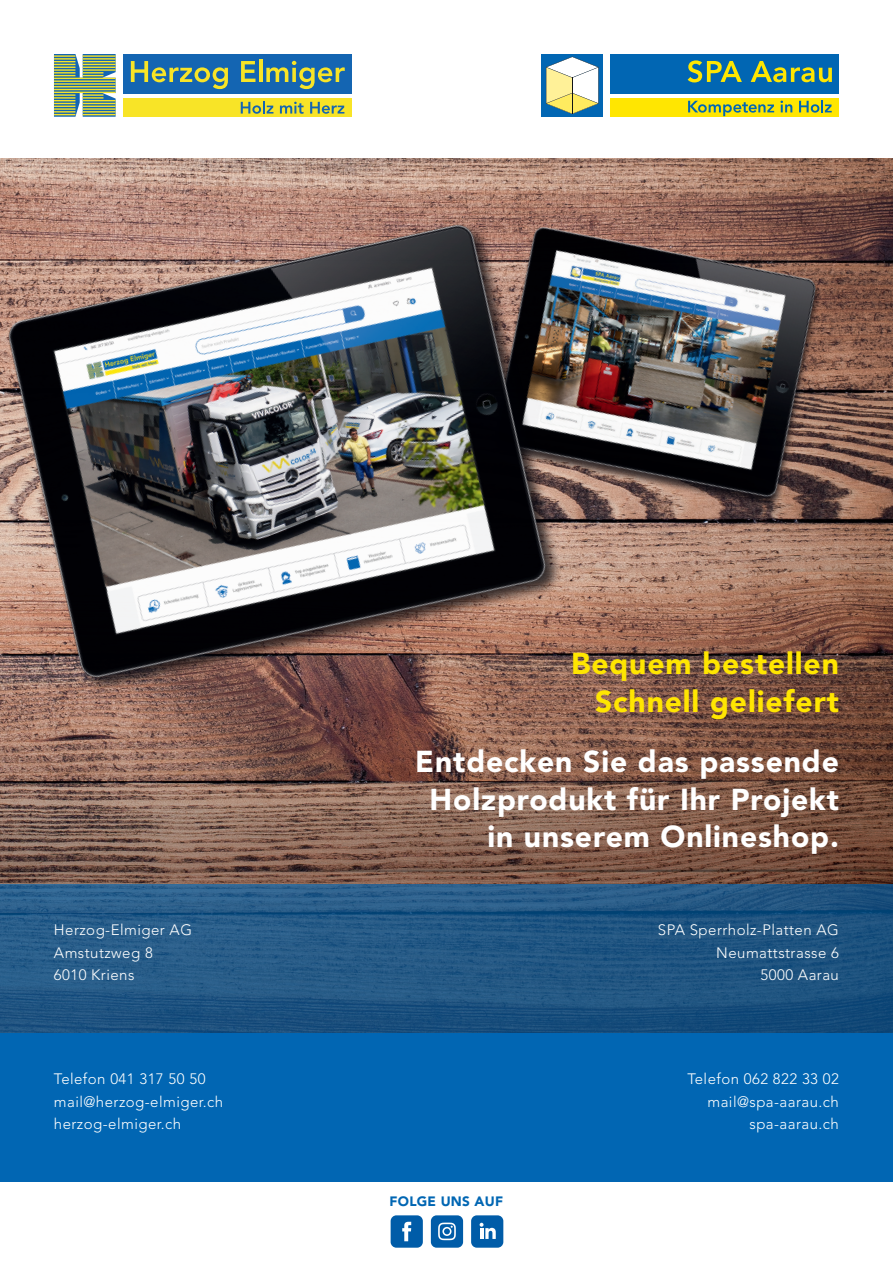
<style>
.page{position:relative;width:893px;height:1263px;background:#fff}
.page>*{position:absolute;margin:0;border:0;box-sizing:border-box;transform-origin:0 0}
.t1{font:900 30px/37.5px "Avenir LT Std";letter-spacing:.03em;color:#fff;text-align:center}
.t2{font:900 30px "Avenir LT Std";letter-spacing:.03em;color:#ffe601}
.t3{font:300 15px/22.5px "Avenir LT Std";letter-spacing:.03em;color:#fff}
.t4{font:900 13.5px "Avenir LT Std";letter-spacing:.02em;color:#0166b3}
</style>
<div class="page">
<div style="left:123px;top:99px;width:229px;height:18px;background:#f8e427"></div>
<div style="left:123px;top:54px;width:229px;height:39px;background:#1465b2"></div>
<svg style="left:131px;top:61px;width:50px;height:22px"></svg>
<svg style="left:54px;top:54px;width:62px;height:63px;background:#86a67c"></svg>
<hr style="left:83px;top:114px;width:33px;height:1px;background:#f8e427">
<img style="left:0;top:758px;width:893px;height:126px">
<div style="left:0;top:1033px;width:893px;height:149px;background:#0166b3"></div>
<svg style="left:0;top:884px;width:893px;height:149px;background:#215683"></svg>
<img style="left:181px;top:54px;width:712px;height:704px">
<div style="left:391px;top:1215px;width:32px;height:33px;background:#005ca8;border-radius:6px"></div>
<svg style="left:402px;top:1222px;width:9px;height:19px"></svg>
<div style="left:431px;top:1215px;width:32px;height:33px;background:#005ca8;border-radius:6px"></div>
<svg style="left:438px;top:1222px;width:18px;height:18px"></svg>
<div style="left:471px;top:1215px;width:32px;height:33px;background:#005ca8;border-radius:6px"></div>
<svg style="left:480px;top:1223px;width:16px;height:16px"></svg>
<img style="left:0;top:138px;width:636px;height:666px">
<p class="t3" style="left:54px;top:919px;width:140px">Herzog-Elmiger AG</p>
<p class="t3" style="left:54px;top:941px;width:100px">Amstutzweg 8</p>
<p class="t3" style="left:54px;top:964px;width:82px">6010 Kriens</p>
<p class="t3" style="left:54px;top:1068px;width:153px">Telefon 041 317 50 50</p>
<p class="t3" style="left:54px;top:1090px;width:171px">mail@herzog-elmiger.ch herzog-elmiger.ch</p>
<p class="t2" style="left:571px;top:645px;width:269px">Bequem bestellen</p>
<p class="t2" style="left:595px;top:683px;width:245px">Schnell geliefert</p>
<p class="t1" style="left:415px;top:743px;width:425px">Entdecken Sie das passende<br>Holzprodukt für Ihr Projekt</p>
<p class="t1" style="left:487px;top:818px;width:353px">in unserem Onlineshop.</p>
<p class="t3" style="left:658px;top:919px;width:182px">SPA Sperrholz-Platten AG</p>
<p class="t3" style="left:716px;top:941px;width:124px">Neumattstrasse 6</p>
<p class="t3" style="left:761px;top:964px;width:80px">5000 Aarau</p>
<p class="t4" style="left:390px;top:1193px;width:115px">FOLGE UNS AUF</p>
<p class="t3" style="left:687px;top:1068px;width:153px">Telefon 062 822 33 02</p>
<p class="t3" style="left:707px;top:1090px;width:133px">mail@spa-aarau.ch</p>
<p class="t3" style="left:749px;top:1113px;width:91px">spa-aarau.ch</p>
</div>
